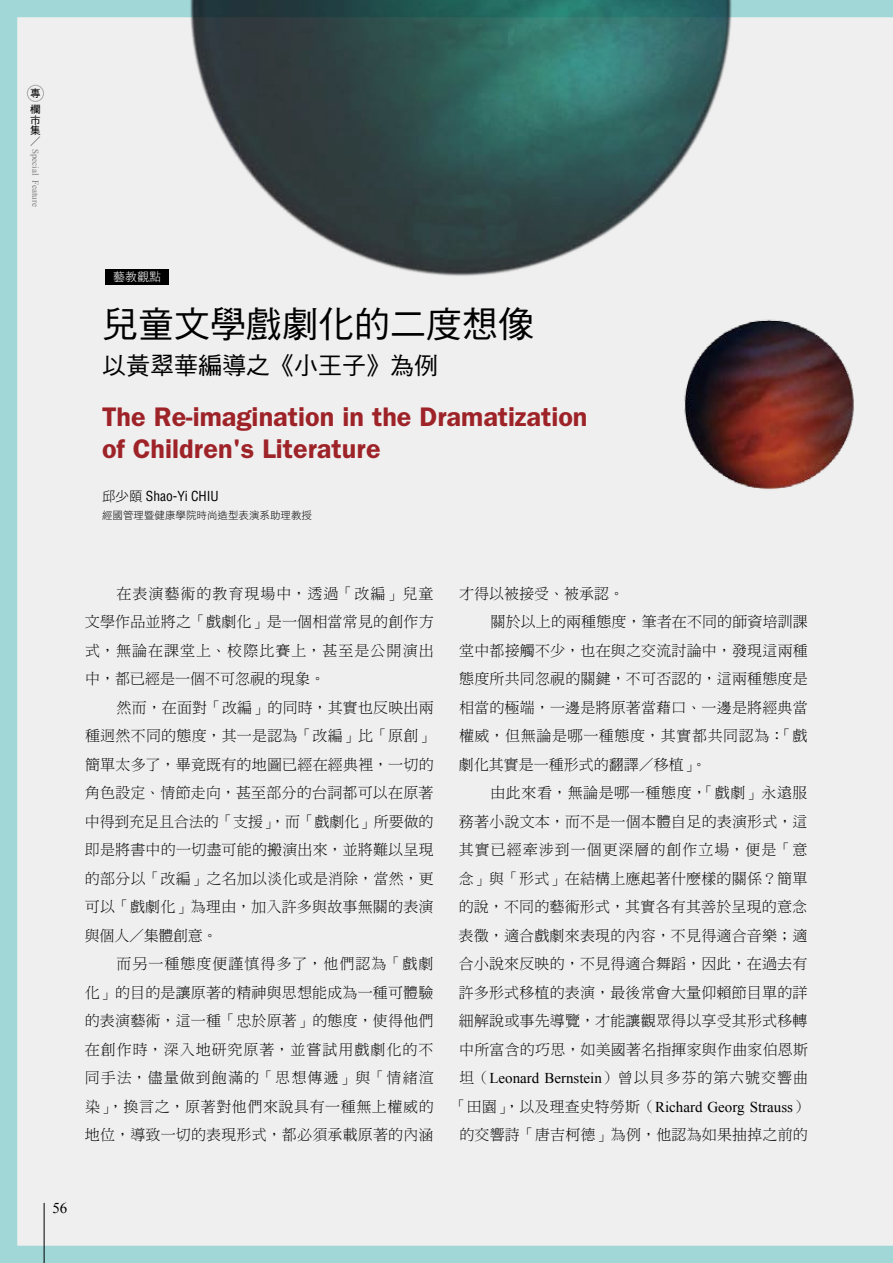
<style>
.page{position:relative;width:893px;height:1263px;background:#fff}
.page>*{position:absolute;margin:0;border:0;box-sizing:border-box;transform-origin:0 0}
.t1{font:36px "DF Hei Std W5";color:#000}
.t2{font:600 27px/32.4px "Franklin Gothic";color:#9e2328}
.t3{font:24px "DF Hei Std W5";color:#000}
.t4{font:15px "DF Ming Std W3";letter-spacing:.01em;color:#000}
.t5{font:15px "DF Ming Std W3";letter-spacing:.065em;color:#000}
.t6{font:15px "Times New Roman";color:#000}
.t7{font:15px "DF Ming Std W3";letter-spacing:.07em;color:#000}
.t8{font:15px "DF Ming Std W3";letter-spacing:.04em;color:#000}
.t9{font:15px "DF Ming Std W3";letter-spacing:-.01em;color:#000}
.t10{font:15px "DF Ming Std W3";letter-spacing:.035em;color:#000}
.t11{font:condensed 13.5px "Helvetica";color:#000}
.t12{font:12px "DF Hei Std W3";color:#fff}
.t13{font:10.5px "DF Hei Std W3";color:#000}
.t14{font:10.5px/10.5px "DF Hei Std W5";color:#000}
.t15{font:9px "Times New Roman";color:#7b7d7c}
.s1{font-family:"DF Ming Std W3"}
.s2{font-family:"DF Hei Std W3";font-stretch:normal}
</style>
<div class="page">
<img style="left:0;top:0;width:893px;height:1263px">
<img style="left:600px;top:197px;width:293px;height:355px">
<div style="left:105px;top:269px;width:63px;height:16px;background:#000"></div>
<hr style="left:44px;top:1203px;width:1px;height:60px;background:#000">
<div style="left:27px;top:85px;width:17px;height:17px;border:1px solid #000;border-radius:50%"></div>
<p class="t14" style="left:30px;top:85px;width:12px;line-height:16px">專欄</p>
<p class="t14" style="left:30px;top:114px;width:12px;text-align:justify">市集<span class="s1">／</span></p>
<p class="t15" style="left:42px;top:149px;width:59px;rotate:90deg">Special Feature</p>
<p class="t12" style="left:113px;top:271px;width:49px">藝教觀點</p>
<p class="t1" style="left:102px;top:305px;width:433px">兒童文學戲劇化的二度想像</p>
<p class="t3" style="left:102px;top:352px;width:337px">以黃翠華編導之《小王子》為例</p>
<p class="t2" style="left:102px;top:399px;width:487px">The Re-imagination in the Dramatization of Children's Literature</p>
<p class="t11" style="left:102px;top:487px;width:118px"><span class="s2">邱少頤</span> Shao-Yi CHIU</p>
<p class="t13" style="left:102px;top:510px;width:211px">經國管理暨健康學院時尚造型表演系助理教授</p>
<p class="t5" style="left:117px;top:585px;width:319px">在表演藝術的教育現場中，透過「改編」兒童</p>
<p class="t4" style="left:85px;top:614px;width:350px">文學作品並將之「戲劇化」是一個相當常見的創作方</p>
<p class="t7" style="left:85px;top:642px;width:350px">式，無論在課堂上、校際比賽上，甚至是公開演出</p>
<p class="t4" style="left:85px;top:671px;width:241px">中，都已經是一個不可忽視的現象。</p>
<p class="t4" style="left:116px;top:699px;width:319px">然而，在面對「改編」的同時，其實也反映出兩</p>
<p class="t4" style="left:85px;top:728px;width:350px">種迥然不同的態度，其一是認為「改編」比「原創」</p>
<p class="t4" style="left:85px;top:756px;width:350px">簡單太多了，畢竟既有的地圖已經在經典裡，一切的</p>
<p class="t4" style="left:85px;top:785px;width:350px">角色設定、情節走向，甚至部分的台詞都可以在原著</p>
<p class="t9" style="left:85px;top:813px;width:350px">中得到充足且合法的「支援」，而「戲劇化」所要做的</p>
<p class="t4" style="left:85px;top:842px;width:350px">即是將書中的一切盡可能的搬演出來，並將難以呈現</p>
<p class="t4" style="left:85px;top:870px;width:350px">的部分以「改編」之名加以淡化或是消除，當然，更</p>
<p class="t4" style="left:85px;top:899px;width:350px">可以「戲劇化」為理由，加入許多與故事無關的表演</p>
<p class="t4" style="left:85px;top:927px;width:134px">與個人／集體創意。</p>
<p class="t5" style="left:116px;top:956px;width:319px">而另一種態度便謹慎得多了，他們認為「戲劇</p>
<p class="t4" style="left:85px;top:984px;width:350px">化」的目的是讓原著的精神與思想能成為一種可體驗</p>
<p class="t4" style="left:85px;top:1013px;width:350px">的表演藝術，這一種「忠於原著」的態度，使得他們</p>
<p class="t5" style="left:85px;top:1041px;width:350px">在創作時，深入地研究原著，並嘗試用戲劇化的不</p>
<p class="t7" style="left:85px;top:1070px;width:350px">同手法，儘量做到飽滿的「思想傳遞」與「情緒渲</p>
<p class="t10" style="left:85px;top:1098px;width:350px">染」，換言之，原著對他們來說具有一種無上權威的</p>
<p class="t4" style="left:85px;top:1127px;width:350px">地位，導致一切的表現形式，都必須承載原著的內涵</p>
<p class="t6" style="left:52px;top:1198px;width:16px">56</p>
<p class="t4" style="left:459px;top:585px;width:166px">才得以被接受、被承認。</p>
<p class="t4" style="left:491px;top:614px;width:319px">關於以上的兩種態度，筆者在不同的師資培訓課</p>
<p class="t4" style="left:459px;top:642px;width:350px">堂中都接觸不少，也在與之交流討論中，發現這兩種</p>
<p class="t4" style="left:459px;top:671px;width:350px">態度所共同忽視的關鍵，不可否認的，這兩種態度是</p>
<p class="t4" style="left:459px;top:699px;width:350px">相當的極端，一邊是將原著當藉口、一邊是將經典當</p>
<p class="t8" style="left:459px;top:728px;width:350px">權威，但無論是哪一種態度，其實都共同認為：「戲</p>
<p class="t4" style="left:459px;top:756px;width:249px">劇化其實是一種形式的翻譯／移植」。</p>
<p class="t8" style="left:490px;top:785px;width:319px">由此來看，無論是哪一種態度，「戲劇」永遠服</p>
<p class="t4" style="left:459px;top:813px;width:350px">務著小說文本，而不是一個本體自足的表演形式，這</p>
<p class="t5" style="left:459px;top:842px;width:350px">其實已經牽涉到一個更深層的創作立場，便是「意</p>
<p class="t4" style="left:459px;top:870px;width:350px">念」與「形式」在結構上應起著什麼樣的關係？簡單</p>
<p class="t4" style="left:459px;top:899px;width:350px">的說，不同的藝術形式，其實各有其善於呈現的意念</p>
<p class="t4" style="left:459px;top:927px;width:350px">表徵，適合戲劇來表現的內容，不見得適合音樂；適</p>
<p class="t4" style="left:459px;top:956px;width:350px">合小說來反映的，不見得適合舞蹈，因此，在過去有</p>
<p class="t4" style="left:459px;top:984px;width:350px">許多形式移植的表演，最後常會大量仰賴節目單的詳</p>
<p class="t4" style="left:459px;top:1013px;width:350px">細解說或事先導覽，才能讓觀眾得以享受其形式移轉</p>
<p class="t4" style="left:459px;top:1041px;width:350px">中所富含的巧思，如美國著名指揮家與作曲家伯恩斯</p>
<p class="t6" style="left:459px;top:1068px;width:350px"><span class="s1">坦（</span>Leonard Bernstein<span class="s1">）曾以貝多芬的第六號交響曲</span></p>
<p class="t6" style="left:452px;top:1096px;width:358px"><span class="s1">「田園」，以及理查史特勞斯（</span>Richard Georg Strauss<span class="s1">）</span></p>
<p class="t4" style="left:459px;top:1127px;width:350px">的交響詩「唐吉柯德」為例，他認為如果抽掉之前的</p>
</div>
